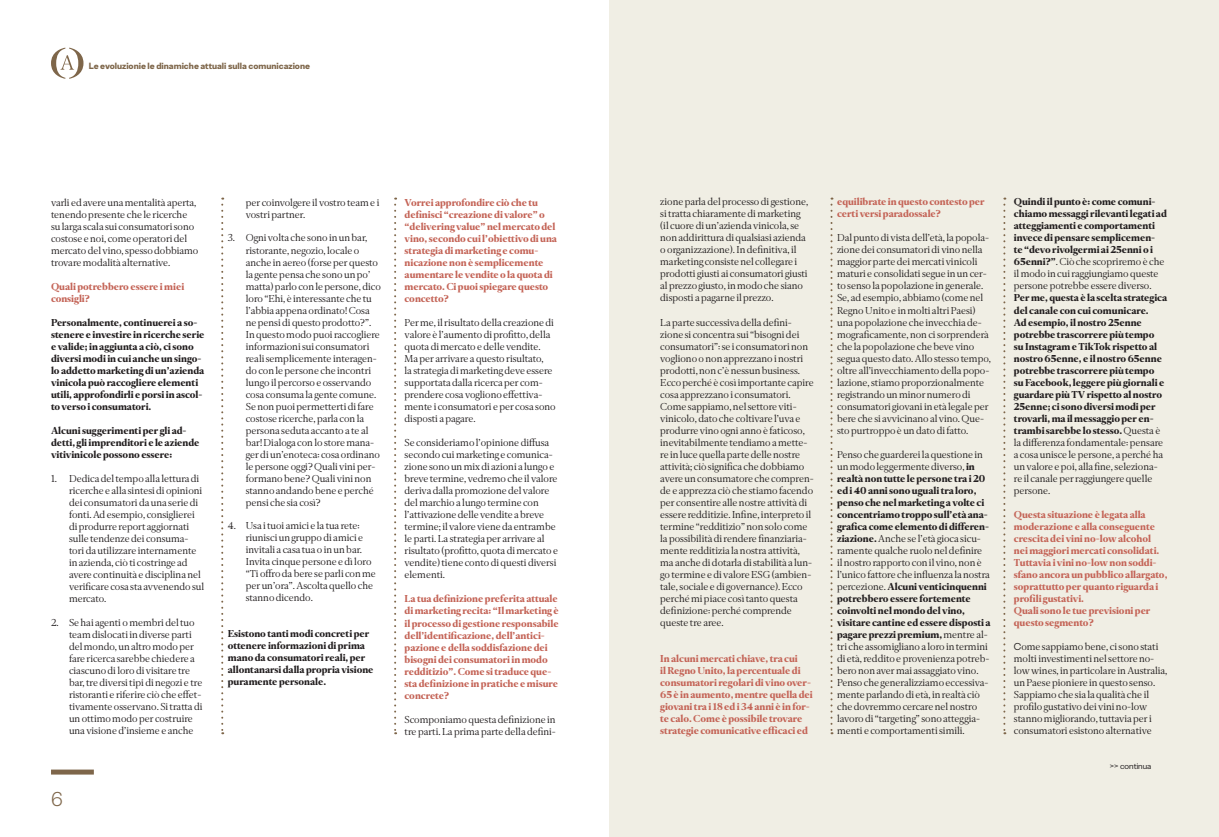
<style>
.page{position:relative;width:1219px;height:837px;background:#fff}
.page>*{position:absolute;margin:0;border:0;box-sizing:border-box;transform-origin:0 0}
.t1{font:300 20px "Amorim Sans";color:#7e664a}
.t2{font:10px/12px "Amorim Serif";color:#231f20}
.t3{font:900 10px/12px "Amorim Serif";color:#231f20}
.t4{font:900 10px/12px "Amorim Serif";color:#c46457}
.t5{font:900 9px "Amorim Sans";color:#7e664a}
.t6{font:8.5px "Amorim Sans";color:#231f20}
.s1{font-weight:900}
.s2{font-weight:400}
.s3{font-family:"Amorim Sans"}
</style>
<div class="page">
<div style="left:610px;top:0;width:609px;height:836px;background:#f0eee4"></div>
<svg style="left:51px;top:48px;width:32px;height:31px"></svg>
<div style="left:51px;top:769px;width:43px;height:5px;background:#7e664a"></div>
<svg style="left:221px;top:197px;width:2px;height:537px"></svg>
<svg style="left:830px;top:197px;width:2px;height:537px"></svg>
<svg style="left:394px;top:197px;width:2px;height:537px"></svg>
<svg style="left:1003px;top:197px;width:2px;height:537px"></svg>
<p class="t5" style="left:89px;top:61px;width:223px">Le evoluzionie le dinamiche attuali sulla comunicazione</p>
<p class="t2" style="left:51px;top:196px;width:149px">varli ed avere una mentalità aperta, tenendo presente che le ricerche su larga scala sui consumatori sono costose e noi, come operatori del mercato del vino, spesso dobbiamo trovare modalità alternative.</p>
<p class="t4" style="left:51px;top:281px;width:135px">Quali potrebbero essere i miei consigli?</p>
<p class="t3" style="left:51px;top:317px;width:155px">Personalmente, continuerei a so&shy;stenere e investire in ricerche serie e valide; in aggiunta a ciò, ci sono diversi modi in cui anche un singo&shy;lo addetto marketing di un’azienda vinicola può raccogliere elementi utili, approfondirli e porsi in ascol&shy;to verso i consumatori.</p>
<p class="t3" style="left:51px;top:425px;width:150px">Alcuni suggerimenti per gli ad&shy;detti, gli imprenditori e le aziende vitivinicole possono essere:</p>
<p class="t2" style="left:69px;top:472px;width:137px;text-indent:-18px">1. Dedica del tempo alla lettura di ricerche e alla sintesi di opinioni dei consumatori da una serie di fonti. Ad esempio, consiglierei di produrre report aggiornati sulle tendenze dei consuma&shy;tori da utilizzare internamente in azienda, ciò ti costringe ad avere continuità e disciplina nel verificare cosa sta avvenendo sul mercato.</p>
<p class="t2" style="left:69px;top:616px;width:135px;text-indent:-18px">2. Se hai agenti o membri del tuo team dislocati in diverse parti del mondo, un altro modo per fare ricerca sarebbe chiedere a ciascuno di loro di visitare tre bar, tre diversi tipi di negozi e tre ristoranti e riferire ciò che effet&shy;tivamente osservano. Si tratta di un ottimo modo per costruire una visione d’insieme e anche</p>
<h1 class="t1" style="left:51px;top:785px;width:13px">6</h1>
<p class="t2" style="left:246px;top:196px;width:135px">per coinvolgere il vostro team e i vostri partner.</p>
<p class="t2" style="left:246px;top:232px;width:137px;text-indent:-18px">3. Ogni volta che sono in un bar, ristorante, negozio, locale o anche in aereo (forse per questo la gente pensa che sono un po’ matta) parlo con le persone, dico loro “Ehi, è interessante che tu l’abbia appena ordinato! Cosa ne pensi di questo prodotto?”.<br>In questo modo puoi raccogliere informazioni sui consumatori reali semplicemente interagen&shy;do con le persone che incontri lungo il percorso e osservando cosa consuma la gente comune.<br>Se non puoi permetterti di fare costose ricerche, parla con la persona seduta accanto a te al bar! Dialoga con lo store mana&shy;ger di un’enoteca: cosa ordinano le persone oggi? Quali vini per&shy;formano bene? Quali vini non stanno andando bene e perché pensi che sia così?</p>
<p class="t2" style="left:246px;top:519px;width:132px;text-indent:-18px">4. Usa i tuoi amici e la tua rete: riunisci un gruppo di amici e invitali a casa tua o in un bar.<br>Invita cinque persone e dì loro “Ti offro da bere se parli con me per un’ora”. Ascolta quello che stanno dicendo.</p>
<p class="t3" style="left:228px;top:627px;width:147px">Esistono tanti modi concreti per ottenere informazioni di prima mano da consumatori reali, per allontanarsi dalla propria visione puramente personale.</p>
<p class="t4" style="left:405px;top:197px;width:154px">Vorrei approfondire ciò che tu definisci “creazione di valore” o “delivering value” nel mercato del vino, secondo cui l’obiettivo di una strategia di marketing e comu&shy;nicazione non è semplicemente aumentare le vendite o la quota di mercato. Ci puoi spiegare questo concetto?</p>
<p class="t2" style="left:405px;top:316px;width:153px">Per me, il risultato della creazione di valore è l’aumento di profitto, della quota di mercato e delle vendite.<br>Ma per arrivare a questo risultato,<br>la strategia di marketing deve essere supportata dalla ricerca per com&shy;prendere cosa vogliono effettiva&shy;mente i consumatori e per cosa sono disposti a pagare.</p>
<p class="t2" style="left:405px;top:436px;width:155px">Se consideriamo l’opinione diffusa secondo cui marketing e comunica&shy;zione sono un mix di azioni a lungo e breve termine, vedremo che il valore deriva dalla promozione del valore del marchio a lungo termine con l’attivazione delle vendite a breve termine; il valore viene da entrambe le parti. La strategia per arrivare al risultato (profitto, quota di mercato e vendite) tiene conto di questi diversi elementi.</p>
<p class="t4" style="left:405px;top:593px;width:156px">La tua definizione preferita attuale di marketing recita: “Il marketing è il processo di gestione responsabile dell’identificazione, dell’antici&shy;pazione e della soddisfazione dei bisogni dei consumatori in modo redditizio”. Come si traduce que&shy;sta definizione in pratiche e misure concrete?</p>
<p class="t2" style="left:405px;top:712px;width:153px">Scomponiamo questa definizione in tre parti. La prima parte della defini-</p>
<p class="t2" style="left:660px;top:196px;width:150px">zione parla del processo di gestione, si tratta chiaramente di marketing (il cuore di un’azienda vinicola, se non addirittura di qualsiasi azienda o organizzazione). In definitiva, il marketing consiste nel collegare i prodotti giusti ai consumatori giusti al prezzo giusto, in modo che siano disposti a pagarne il prezzo.</p>
<p class="t2" style="left:660px;top:316px;width:155px">La parte successiva della defini&shy;zione si concentra sui “bisogni dei consumatori”: se i consumatori non vogliono o non apprezzano i nostri prodotti, non c’è nessun business.<br>Ecco perché è così importante capire cosa apprezzano i consumatori.<br>Come sappiamo, nel settore viti&shy;vinicolo, dato che coltivare l’uva e produrre vino ogni anno è faticoso, inevitabilmente tendiamo a mette&shy;re in luce quella parte delle nostre attività; ciò significa che dobbiamo avere un consumatore che compren&shy;de e apprezza ciò che stiamo facendo per consentire alle nostre attività di essere redditizie. Infine, interpreto il termine “redditizio” non solo come la possibilità di rendere finanziaria&shy;mente redditizia la nostra attività, ma anche di dotarla di stabilità a lun&shy;go termine e di valore ESG (ambien&shy;tale, sociale e di governance). Ecco perché mi piace così tanto questa definizione: perché comprende queste tre aree.</p>
<p class="t4" style="left:660px;top:652px;width:154px">In alcuni mercati chiave, tra cui<br>il Regno Unito, la percentuale di consumatori regolari di vino over-65 è in aumento, mentre quella dei giovani tra i 18 ed i 34 anni è in for&shy;te calo. Come è possibile trovare strategie comunicative efficaci ed</p>
<p class="t4" style="left:837px;top:196px;width:149px">equilibrate in questo contesto per certi versi paradossale?</p>
<p class="t2" style="left:837px;top:232px;width:155px">Dal punto di vista dell’età, la popola&shy;zione dei consumatori di vino nella maggior parte dei mercati vinicoli maturi e consolidati segue in un cer&shy;to senso la popolazione in generale.<br>Se, ad esempio, abbiamo (come nel Regno Unito e in molti altri Paesi) una popolazione che invecchia de&shy;mograficamente, non ci sorprenderà che la popolazione che beve vino segua questo dato. Allo stesso tempo, oltre all’invecchiamento della popo&shy;lazione, stiamo proporzionalmente registrando un minor numero di consumatori giovani in età legale per bere che si avvicinano al vino. Que&shy;sto purtroppo è un dato di fatto.</p>
<p class="t2" style="left:837px;top:448px;width:155px">Penso che guarderei la questione in un modo leggermente diverso, <span class="s1">in realtà non tutte le persone tra i 20 ed i 40 anni sono uguali tra loro, penso che nel marketing a volte ci concentriamo troppo sull’età ana&shy;grafica come elemento di differen&shy;ziazione.</span> Anche se l’età gioca sicu&shy;ramente qualche ruolo nel definire<br>il nostro rapporto con il vino, non è l’unico fattore che influenza la nostra percezione. <span class="s1">Alcuni venticinquenni potrebbero essere fortemente coinvolti nel mondo del vino, visitare cantine ed essere disposti a pagare prezzi premium,</span> mentre al&shy;tri che assomigliano a loro in termini di età, reddito e provenienza potreb&shy;bero non aver mai assaggiato vino.<br>Penso che generalizziamo eccessiva&shy;mente parlando di età, in realtà ciò che dovremmo cercare nel nostro lavoro di “targeting” sono atteggia&shy;menti e comportamenti simili.</p>
<p class="t3" style="left:1014px;top:196px;width:154px">Quindi il punto è: come comuni&shy;chiamo messaggi rilevanti legati ad atteggiamenti e comportamenti invece di pensare semplicemen-<br>te “devo rivolgermi ai 25enni o i 65enni?”<span class="s2">. Ciò che scopriremo è che il modo in cui raggiungiamo queste persone potrebbe essere diverso.</span></p>
<p class="t3" style="left:1014px;top:292px;width:155px">Per me, questa è la scelta strategica del canale con cui comunicare.<br>Ad esempio, il nostro 25enne potrebbe trascorrere più tempo<br>su Instagram e TikTok rispetto al nostro 65enne, e il nostro 65enne potrebbe trascorrere più tempo<br>su Facebook, leggere più giornali e guardare più TV rispetto al nostro<br>25enne; ci sono diversi modi per trovarli, ma il messaggio per en&shy;trambi sarebbe lo stesso. <span class="s2">Questa è la differenza fondamentale: pensare a cosa unisce le persone, a perché ha un valore e poi, alla fine, seleziona&shy;re il canale per raggiungere quelle persone.</span></p>
<p class="t4" style="left:1014px;top:508px;width:155px">Questa situazione è legata alla moderazione e alla conseguente crescita dei vini no-low alcohol nei maggiori mercati consolidati.<br>Tuttavia i vini no-low non soddi&shy;sfano ancora un pubblico allargato, soprattutto per quanto riguarda i profili gustativi.<br>Quali sono le tue previsioni per questo segmento?</p>
<p class="t2" style="left:1014px;top:640px;width:155px"><span class="s3">C</span>ome sappiamo bene, ci sono stati molti investimenti nel settore no&shy;low wines, in particolare in Australia, un Paese pioniere in questo senso.<br>Sappiamo che sia la qualità che il profilo gustativo dei vini no-low stanno migliorando, tuttavia per i consumatori esistono alternative</p>
<p class="t6" style="left:1110px;top:760px;width:43px">&gt;&gt; continua</p>
</div>
